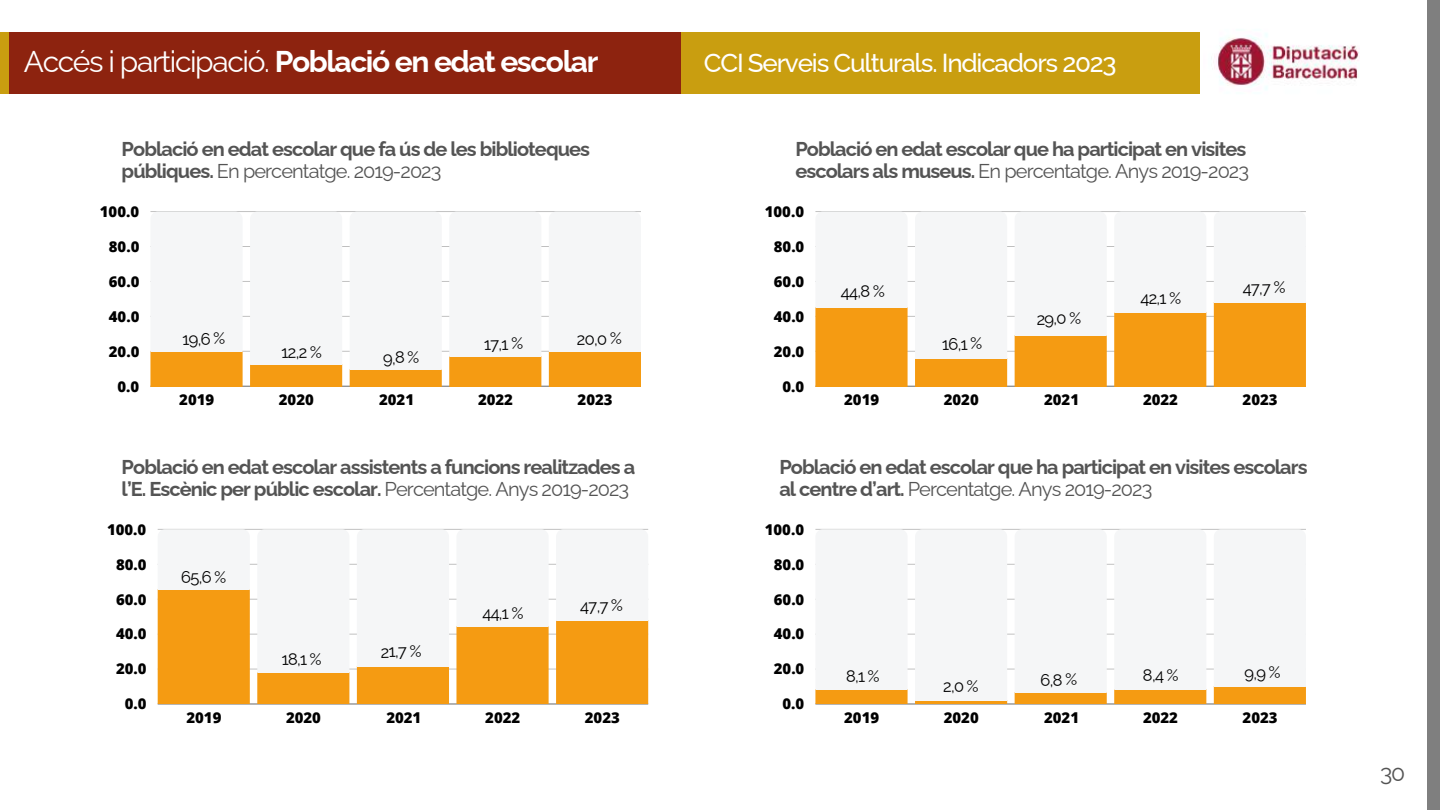
<style>
.page{position:relative;width:1440px;height:810px;background:#fff}
.page>*{position:absolute;margin:0;border:0;box-sizing:border-box;transform-origin:0 0}
.t1{font:700 30px "Raleway";letter-spacing:-.045em;color:#fff}
.t2{font:500 26px "Raleway";letter-spacing:-.045em;color:#fff}
.t3{font:23px "Raleway";color:#545454}
.t4{font:700 20px/21.8px "Raleway";letter-spacing:-.045em;color:#545454}
.t5{font:16.6px "Raleway";color:#000}
.t6{font:800 14.9px "Open Sans";color:#000}
.s1{font-weight:400}
</style>
<div class="page">
<hr style="left:150px;top:386px;width:491px;height:1px;background:#000;opacity:.6">
<hr style="left:150px;top:351px;width:491px;height:1px;background:#000;opacity:.25">
<hr style="left:150px;top:316px;width:491px;height:1px;background:#000;opacity:.25">
<hr style="left:150px;top:281px;width:491px;height:1px;background:#000;opacity:.25">
<hr style="left:150px;top:246px;width:491px;height:1px;background:#000;opacity:.25">
<hr style="left:150px;top:211px;width:491px;height:1px;background:#000;opacity:.25">
<svg style="left:150px;top:246px;width:93px;height:140px"></svg>
<svg style="left:250px;top:246px;width:92px;height:140px"></svg>
<svg style="left:350px;top:246px;width:92px;height:140px"></svg>
<svg style="left:449px;top:246px;width:92px;height:140px"></svg>
<svg style="left:549px;top:246px;width:92px;height:140px"></svg>
<hr style="left:815px;top:386px;width:491px;height:1px;background:#000;opacity:.6">
<hr style="left:815px;top:351px;width:491px;height:1px;background:#000;opacity:.25">
<hr style="left:815px;top:316px;width:491px;height:1px;background:#000;opacity:.25">
<hr style="left:815px;top:281px;width:491px;height:1px;background:#000;opacity:.25">
<hr style="left:815px;top:246px;width:491px;height:1px;background:#000;opacity:.25">
<hr style="left:815px;top:211px;width:491px;height:1px;background:#000;opacity:.25">
<svg style="left:815px;top:246px;width:93px;height:140px"></svg>
<svg style="left:915px;top:246px;width:92px;height:140px"></svg>
<svg style="left:1015px;top:246px;width:92px;height:140px"></svg>
<svg style="left:1114px;top:246px;width:92px;height:140px"></svg>
<svg style="left:1214px;top:246px;width:92px;height:140px"></svg>
<hr style="left:158px;top:704px;width:490px;height:1px;background:#b5b5b5">
<hr style="left:158px;top:669px;width:490px;height:1px;background:#dcdcdc">
<hr style="left:158px;top:634px;width:490px;height:1px;background:#d7d7d7">
<hr style="left:158px;top:599px;width:490px;height:1px;background:#d2d2d2">
<hr style="left:158px;top:564px;width:490px;height:1px;background:#cecece">
<hr style="left:158px;top:529px;width:490px;height:1px;background:#c9c9c9">
<svg style="left:158px;top:529px;width:92px;height:175px"></svg>
<svg style="left:257px;top:529px;width:92px;height:175px"></svg>
<svg style="left:357px;top:529px;width:92px;height:175px"></svg>
<svg style="left:456px;top:529px;width:93px;height:175px"></svg>
<svg style="left:556px;top:529px;width:92px;height:175px"></svg>
<hr style="left:815px;top:704px;width:491px;height:1px;background:#b5b5b5">
<hr style="left:815px;top:669px;width:491px;height:1px;background:#dcdcdc">
<hr style="left:815px;top:634px;width:491px;height:1px;background:#d7d7d7">
<hr style="left:815px;top:599px;width:491px;height:1px;background:#000;opacity:.25">
<hr style="left:815px;top:564px;width:491px;height:1px;background:#000;opacity:.25">
<hr style="left:815px;top:529px;width:491px;height:1px;background:#c9c9c9">
<svg style="left:815px;top:529px;width:93px;height:175px"></svg>
<div style="left:915px;top:529px;width:92px;height:175px;background:#f5f6f7"></div>
<div style="left:1015px;top:529px;width:92px;height:175px;background:#f5f6f7"></div>
<svg style="left:1114px;top:529px;width:92px;height:175px"></svg>
<svg style="left:1214px;top:529px;width:92px;height:175px"></svg>
<div style="left:681px;top:32px;width:518px;height:62px;background:#c99e10"></div>
<img style="left:1214px;top:33px;width:145px;height:57px">
<div style="left:9px;top:32px;width:672px;height:62px;background:#8d230f"></div>
<div style="left:0;top:32px;width:9px;height:62px;background:#c99e10"></div>
<div style="left:1427px;top:0;width:13px;height:810px;background:#7f7f7f"></div>
<h1 class="t1" style="left:24px;top:44px;width:576px"><span class="s1">Accés i participació.</span> Població en edat escolar</h1>
<h2 class="t2" style="left:704px;top:48px;width:414px">CCI Serveis Culturals. Indicadors 2023</h2>
<p class="t4" style="left:122px;top:138px;width:470px">Població en edat escolar que fa ús de les biblioteques públiques. <span class="s1">En percentatge. 2019-2023</span></p>
<p class="t4" style="left:795px;top:138px;width:455px">Població en edat escolar que ha participat en visites escolars als museus. <span class="s1">En percentatge. Anys 2019-2023</span></p>
<p class="t6" style="left:100px;top:201px;width:41px">100.0</p>
<p class="t6" style="left:765px;top:201px;width:41px">100.0</p>
<p class="t6" style="left:109px;top:236px;width:32px">80.0</p>
<p class="t6" style="left:774px;top:236px;width:32px">80.0</p>
<p class="t6" style="left:109px;top:271px;width:32px">60.0</p>
<p class="t6" style="left:774px;top:271px;width:32px">60.0</p>
<p class="t5" style="left:841px;top:282px;width:45px;rotate:-1deg">44,8 %</p>
<p class="t5" style="left:1140px;top:289px;width:42px;rotate:-1deg">42,1 %</p>
<p class="t5" style="left:1243px;top:278px;width:44px;rotate:-1deg">47,7 %</p>
<p class="t6" style="left:109px;top:306px;width:32px">40.0</p>
<p class="t6" style="left:774px;top:306px;width:32px">40.0</p>
<p class="t5" style="left:1036px;top:309px;width:46px;rotate:-1deg">29,0 %</p>
<p class="t6" style="left:109px;top:341px;width:32px">20.0</p>
<p class="t5" style="left:182px;top:329px;width:44px;rotate:-1deg">19,6 %</p>
<p class="t5" style="left:281px;top:343px;width:42px;rotate:-1deg">12,2 %</p>
<p class="t5" style="left:383px;top:348px;width:38px;rotate:-1deg">9,8 %</p>
<p class="t5" style="left:484px;top:334px;width:41px;rotate:-1deg">17,1 %</p>
<p class="t5" style="left:577px;top:329px;width:46px;rotate:-1deg">20,0 %</p>
<p class="t6" style="left:774px;top:341px;width:32px">20.0</p>
<p class="t5" style="left:942px;top:334px;width:42px;rotate:-1deg">16,1 %</p>
<p class="t6" style="left:117px;top:376px;width:23px">0.0</p>
<p class="t6" style="left:782px;top:376px;width:23px">0.0</p>
<p class="t6" style="left:179px;top:389px;width:36px">2019</p>
<p class="t6" style="left:279px;top:389px;width:36px">2020</p>
<p class="t6" style="left:379px;top:389px;width:36px">2021</p>
<p class="t6" style="left:478px;top:389px;width:36px">2022</p>
<p class="t6" style="left:578px;top:389px;width:36px">2023</p>
<p class="t6" style="left:844px;top:389px;width:36px">2019</p>
<p class="t6" style="left:944px;top:389px;width:36px">2020</p>
<p class="t6" style="left:1044px;top:389px;width:36px">2021</p>
<p class="t6" style="left:1143px;top:389px;width:36px">2022</p>
<p class="t6" style="left:1243px;top:389px;width:36px">2023</p>
<p class="t4" style="left:122px;top:456px;width:515px">Població en edat escolar assistents a funcions realitzades a l’E. Escènic per públic escolar. <span class="s1">Percentatge. Anys 2019-2023</span></p>
<p class="t4" style="left:779px;top:456px;width:530px">Població en edat escolar que ha participat en visites escolars al centre d’art. <span class="s1">Percentatge. Anys 2019-2023</span></p>
<p class="t6" style="left:107px;top:519px;width:41px">100.0</p>
<p class="t6" style="left:765px;top:519px;width:41px">100.0</p>
<p class="t6" style="left:116px;top:554px;width:32px">80.0</p>
<p class="t5" style="left:181px;top:568px;width:47px;rotate:-1deg">65,6 %</p>
<p class="t6" style="left:774px;top:554px;width:32px">80.0</p>
<p class="t6" style="left:116px;top:589px;width:32px">60.0</p>
<p class="t5" style="left:482px;top:603px;width:43px;rotate:-1deg">44,1 %</p>
<p class="t5" style="left:580px;top:597px;width:44px;rotate:-1deg">47,7 %</p>
<p class="t6" style="left:774px;top:589px;width:32px">60.0</p>
<p class="t6" style="left:116px;top:624px;width:32px">40.0</p>
<p class="t6" style="left:774px;top:624px;width:32px">40.0</p>
<p class="t6" style="left:116px;top:659px;width:32px">20.0</p>
<p class="t5" style="left:282px;top:650px;width:42px;rotate:-1deg">18,1 %</p>
<p class="t5" style="left:381px;top:642px;width:42px;rotate:-1deg">21,7 %</p>
<p class="t6" style="left:774px;top:659px;width:32px">20.0</p>
<p class="t5" style="left:846px;top:666px;width:35px;rotate:-1deg">8,1 %</p>
<p class="t5" style="left:943px;top:677px;width:37px;rotate:-1deg">2,0 %</p>
<p class="t5" style="left:1040px;top:670px;width:38px;rotate:-1deg">6,8 %</p>
<p class="t5" style="left:1143px;top:666px;width:37px;rotate:-1deg">8,4 %</p>
<p class="t5" style="left:1244px;top:663px;width:38px;rotate:-1deg">9,9 %</p>
<p class="t6" style="left:125px;top:693px;width:23px">0.0</p>
<p class="t6" style="left:782px;top:693px;width:23px">0.0</p>
<p class="t6" style="left:186px;top:707px;width:36px">2019</p>
<p class="t6" style="left:286px;top:707px;width:36px">2020</p>
<p class="t6" style="left:386px;top:707px;width:36px">2021</p>
<p class="t6" style="left:485px;top:707px;width:36px">2022</p>
<p class="t6" style="left:585px;top:707px;width:36px">2023</p>
<p class="t6" style="left:844px;top:707px;width:36px">2019</p>
<p class="t6" style="left:944px;top:707px;width:36px">2020</p>
<p class="t6" style="left:1044px;top:707px;width:36px">2021</p>
<p class="t6" style="left:1143px;top:707px;width:36px">2022</p>
<p class="t6" style="left:1243px;top:707px;width:36px">2023</p>
<p class="t3" style="left:1380px;top:759px;width:27px">30</p>
</div>
